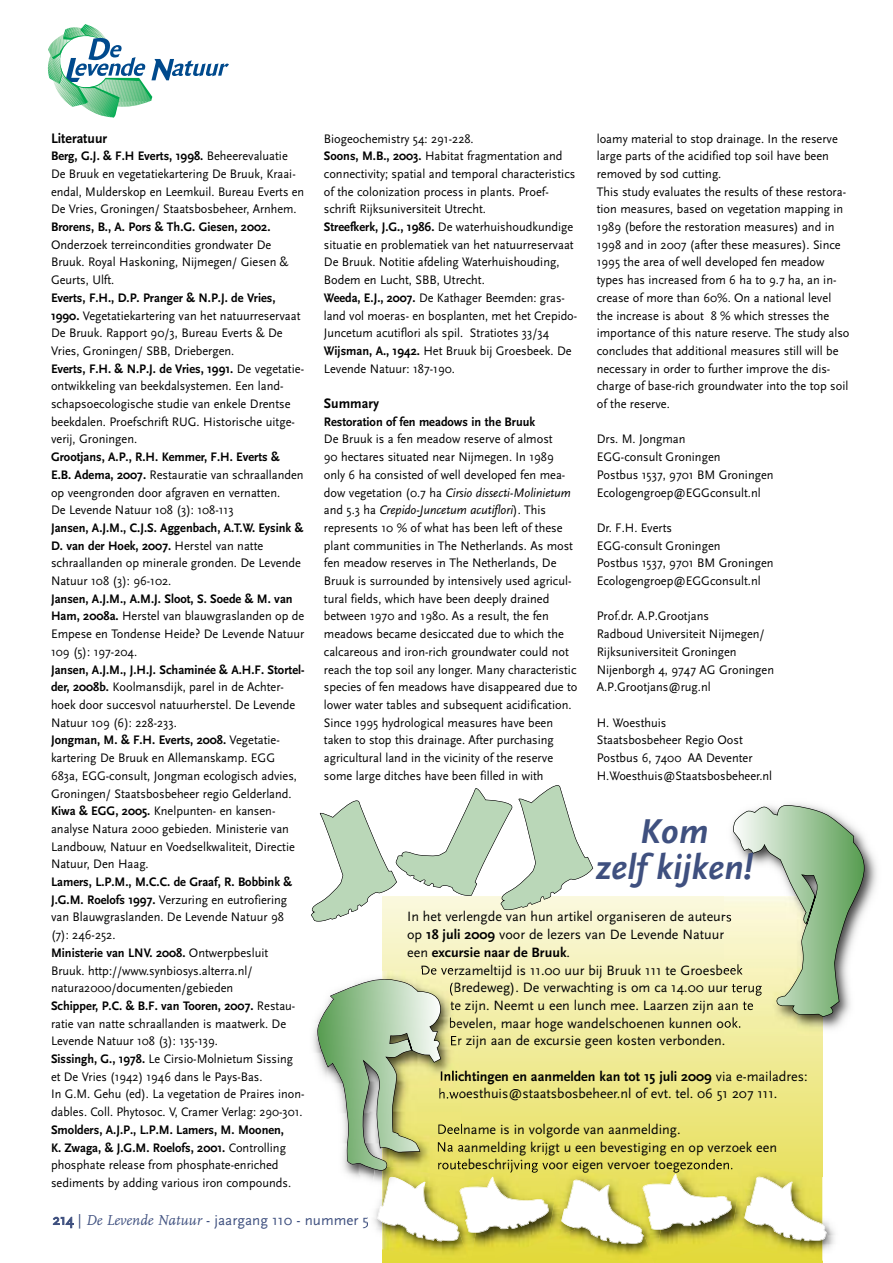
<style>
.page{position:relative;width:893px;height:1263px;background:#fff}
.page>*{position:absolute;margin:0;border:0;box-sizing:border-box;transform-origin:0 0}
.t1{font:italic 700 36px/36px "Scala Sans";color:#3f507f;text-align:center}
.t2{font:15px "Scala Sans";color:#3f507f}
.t3{font:700 14.4px "Scala Sans";color:#000;scale:.96 1}
.t4{font:14.1px/17.7px "Scala Sans";color:#000}
.t5{font:12.9px/17.7px "Scala Sans";color:#000;scale:.96 1}
.t6{font:700 12.9px "Scala Sans";color:#000;scale:.96 1}
.s1{font-weight:700}
.s2{font-style:italic}
.s3{font-family:"FF Scala";font-style:italic}
</style>
<div class="page">
<svg style="left:382px;top:896px;width:440px;height:367px;background:#f1eca0"></svg>
<svg style="left:47px;top:24px;width:182px;height:93px"></svg>
<img style="left:557px;top:1167px;width:86px;height:96px">
<img style="left:382px;top:1242px;width:61px;height:21px">
<img style="left:484px;top:1152px;width:73px;height:111px">
<img style="left:550px;top:1182px;width:11px;height:57px">
<img style="left:443px;top:1242px;width:41px;height:21px">
<img style="left:822px;top:1222px;width:13px;height:41px">
<img style="left:740px;top:1164px;width:82px;height:96px">
<svg style="left:744px;top:1170px;width:83px;height:71px"></svg>
<img style="left:643px;top:1149px;width:97px;height:114px">
<img style="left:626px;top:1244px;width:42px;height:19px">
<img style="left:733px;top:1179px;width:25px;height:57px">
<img style="left:744px;top:1205px;width:13px;height:20px">
<svg style="left:561px;top:1169px;width:172px;height:75px"></svg>
<svg style="left:311px;top:785px;width:282px;height:136px"></svg>
<img style="left:382px;top:967px;width:83px;height:10px">
<img style="left:422px;top:967px;width:33px;height:10px">
<svg style="left:315px;top:977px;width:235px;height:265px"></svg>
<img style="left:725px;top:803px;width:152px;height:232px">
<svg style="left:732px;top:804px;width:132px;height:213px"></svg>
<p class="t3" style="left:51px;top:129px;width:60px">Literatuur</p>
<p class="t5" style="left:51px;top:147px;width:265px"><span class="s1">Berg, G.J. &amp; F.H Everts, 1998.</span> Beheerevaluatie De Bruuk en vegetatiekartering De Bruuk, Kraai&shy;endal, Mulderskop en Leemkuil. Bureau Everts en De Vries, Groningen/ Staatsbosbeheer, Arnhem.</p>
<p class="t6" style="left:51px;top:219px;width:230px">Brorens, B., A. Pors &amp; Th.G. Giesen, 2002.</p>
<p class="t5" style="left:51px;top:235px;width:249px">Onderzoek terreincondities grondwater De<br>Bruuk. Royal Haskoning, Nijmegen/ Giesen &amp;<br>Geurts, Ulft.</p>
<p class="t5" style="left:51px;top:288px;width:265px"><span class="s1">Everts, F.H., D.P. Pranger &amp; N.P.J. de Vries, 1990.</span> Vegetatiekartering van het natuurreservaat De Bruuk. Rapport 90/3, Bureau Everts &amp; De Vries, Groningen/ SBB, Driebergen.<br><span class="s1">Everts, F.H. &amp; N.P.J. de Vries, 1991.</span> De vegetatie&shy;ontwikkeling van beekdalsystemen. Een land&shy;schapsoecologische studie van enkele Drentse beekdalen. Proefschrift RUG. Historische uitge&shy;verij, Groningen.</p>
<p class="t5" style="left:51px;top:448px;width:265px"><span class="s1">Grootjans, A.P., R.H. Kemmer, F.H. Everts &amp;<br>E.B. Adema, 2007.</span> Restauratie van schraallanden op veengronden door afgraven en vernatten.<br>De Levende Natuur 108 (3): 108-113</p>
<p class="t5" style="left:51px;top:519px;width:264px"><span class="s1">Jansen, A.J.M., C.J.S. Aggenbach, A.T.W. Eysink &amp; D. van der Hoek, 2007.</span> Herstel van natte schraallanden op minerale gronden. De Levende Natuur 108 (3): 96-102.</p>
<p class="t5" style="left:51px;top:589px;width:265px"><span class="s1">Jansen, A.J.M., A.M.J. Sloot, S. Soede &amp; M. van Ham, 2008a.</span> Herstel van blauwgraslanden op de Empese en Tondense Heide? De Levende Natuur 109 (5): 197-204.</p>
<p class="t5" style="left:51px;top:660px;width:266px"><span class="s1">Jansen, A.J.M., J.H.J. Schaminée &amp; A.H.F. Stortel&shy;der, 2008b.</span> Koolmansdijk, parel in de Achter&shy;hoek door succesvol natuurherstel. De Levende Natuur 109 (6): 228-233.<br><span class="s1">Jongman, M. &amp; F.H. Everts, 2008.</span> Vegetatie&shy;kartering De Bruuk en Allemanskamp. EGG 683a, EGG-consult, Jongman ecologisch advies, Groningen/ Staatsbosbeheer regio Gelderland.<br><span class="s1">Kiwa &amp; EGG, 2005.</span> Knelpunten- en kansen&shy;analyse Natura 2000 gebieden. Ministerie van Landbouw, Natuur en Voedselkwaliteit, Directie Natuur, Den Haag.</p>
<p class="t5" style="left:51px;top:873px;width:265px"><span class="s1">Lamers, L.P.M., M.C.C. de Graaf, R. Bobbink &amp; J.G.M. Roelofs 1997.</span> Verzuring en eutrofiering van Blauwgraslanden. De Levende Natuur 98 (7): 246-252.<br><span class="s1">Ministerie van LNV. 2008.</span> Ontwerpbesluit Bruuk. http://www.synbiosys.alterra.nl/ natura2000/documenten/gebieden<br><span class="s1">Schipper, P.C. &amp; B.F. van Tooren, 2007.</span> Restau&shy;ratie van natte schraallanden is maatwerk. De Levende Natuur 108 (3): 135-139.<br><span class="s1">Sissingh, G., 1978.</span> Le Cirsio-Molnietum Sissing et De Vries (1942) 1946 dans le Pays-Bas.<br>In G.M. Gehu (ed). La vegetation de Praires inon&shy;dables. Coll. Phytosoc. V, Cramer Verlag: 290-301.</p>
<p class="t5" style="left:51px;top:1120px;width:252px"><span class="s1">Smolders, A.J.P., L.P.M. Lamers, M. Moonen, K. Zwaga, &amp; J.G.M. Roelofs, 2001.</span> Controlling phosphate release from phosphate-enriched sediments by adding various iron compounds.</p>
<p class="t5" style="left:324px;top:129px;width:265px">Biogeochemistry 54: 291-228.<br><span class="s1">Soons, M.B., 2003.</span> Habitat fragmentation and connectivity; spatial and temporal characteristics of the colonization process in plants. Proef&shy;schrift Rijksuniversiteit Utrecht.<br><span class="s1">Streefkerk, J.G., 1986.</span> De waterhuishoudkundige situatie en problematiek van het natuurreservaat De Bruuk. Notitie afdeling Waterhuishouding, Bodem en Lucht, SBB, Utrecht.<br><span class="s1">Weeda, E.J., 2007.</span> De Kathager Beemden: gras&shy;land vol moeras- en bosplanten, met het Crepido-Juncetum acutiflori als spil. Stratiotes 33/34<br><span class="s1">Wijsman, A., 1942.</span> Het Bruuk bij Groesbeek. De Levende Natuur: 187-190.</p>
<p class="t3" style="left:324px;top:395px;width:59px">Summary</p>
<p class="t6" style="left:324px;top:414px;width:222px">Restoration of fen meadows in the Bruuk</p>
<p class="t5" style="left:324px;top:430px;width:266px">De Bruuk is a fen meadow reserve of almost<br>90 hectares situated near Nijmegen. In 1989 only 6 ha consisted of well developed fen mea&shy;dow vegetation (0.7 ha <span class="s2">Cirsio dissecti-Molinietum </span>and 5.3 ha <span class="s2">Crepido-Juncetum acutiflori</span>). This represents 10 % of what has been left of these plant communities in The Netherlands. As most fen meadow reserves in The Netherlands, De Bruuk is surrounded by intensively used agricul&shy;tural fields, which have been deeply drained between 1970 and 1980. As a result, the fen meadows became desiccated due to which the calcareous and iron-rich groundwater could not reach the top soil any longer. Many characteristic species of fen meadows have disappeared due to lower water tables and subsequent acidification.<br>Since 1995 hydrological measures have been taken to stop this drainage. After purchasing agricultural land in the vicinity of the reserve some large ditches have been filled in with</p>
<p class="t5" style="left:597px;top:129px;width:265px">loamy material to stop drainage. In the reserve large parts of the acidified top soil have been removed by sod cutting.<br>This study evaluates the results of these restora&shy;tion measures, based on vegetation mapping in 1989 (before the restoration measures) and in 1998 and in 2007 (after these measures). Since 1995 the area of well developed fen meadow types has increased from 6 ha to 9.7 ha, an in&shy;crease of more than 60%. On a national level the increase is about 8 % which stresses the importance of this nature reserve. The study also concludes that additional measures still will be necessary in order to further improve the dis&shy;charge of base-rich groundwater into the top soil of the reserve.</p>
<p class="t5" style="left:597px;top:430px;width:186px">Drs. M. Jongman<br>EGG-consult Groningen<br>Postbus 1537, 9701 BM Groningen<br>Ecologengroep@EGGconsult.nl</p>
<p class="t5" style="left:597px;top:519px;width:186px">Dr. F.H. Everts<br>EGG-consult Groningen<br>Postbus 1537, 9701 BM Groningen<br>Ecologengroep@EGGconsult.nl</p>
<p class="t5" style="left:597px;top:607px;width:186px">Prof.dr. A.P.Grootjans<br>Radboud Universiteit Nijmegen/<br>Rijksuniversiteit Groningen<br>Nijenborgh 4, 9747 AG Groningen<br>A.P.Grootjans@rug.nl</p>
<p class="t5" style="left:597px;top:713px;width:184px">H. Woesthuis<br>Staatsbosbeheer Regio Oost<br>Postbus 6, 7400 AA Deventer<br>H.Woesthuis@Staatsbosbeheer.nl</p>
<h1 class="t1" style="left:595px;top:813px;width:159px">Kom<br>zelf kijken!</h1>
<p class="t4" style="left:407px;top:908px;width:326px">In het verlengde van hun artikel organiseren de auteurs op <span class="s1">18 juli 2009</span> voor de lezers van De Levende Natuur een <span class="s1">excursie naar de Bruuk</span>.</p>
<p class="t4" style="left:448px;top:961px;width:315px;text-indent:-28px">De verzameltijd is 11.00 uur bij Bruuk 111 te Groesbeek (Bredeweg). De verwachting is om ca 14.00 uur terug te zijn. Neemt u een lunch mee. Laarzen zijn aan te bevelen, maar hoge wandelschoenen kunnen ook.<br>Er zijn aan de excursie geen kosten verbonden.</p>
<p class="t4" style="left:438px;top:1067px;width:371px"><span class="s1">Inlichtingen en aanmelden kan tot 15 juli 2009</span> via e-mailadres: h.woesthuis@staatsbosbeheer.nl of evt. tel. 06 51 207 111.</p>
<p class="t4" style="left:436px;top:1120px;width:342px">Deelname is in volgorde van aanmelding.<br>Na aanmelding krijgt u een bevestiging en op verzoek een routebeschrijving voor eigen vervoer toegezonden.</p>
<p class="t2" style="left:53px;top:1211px;width:318px">214 | <span class="s3">De Levende Natuur</span> - jaargang 110 - nummer 5</p>
</div>
